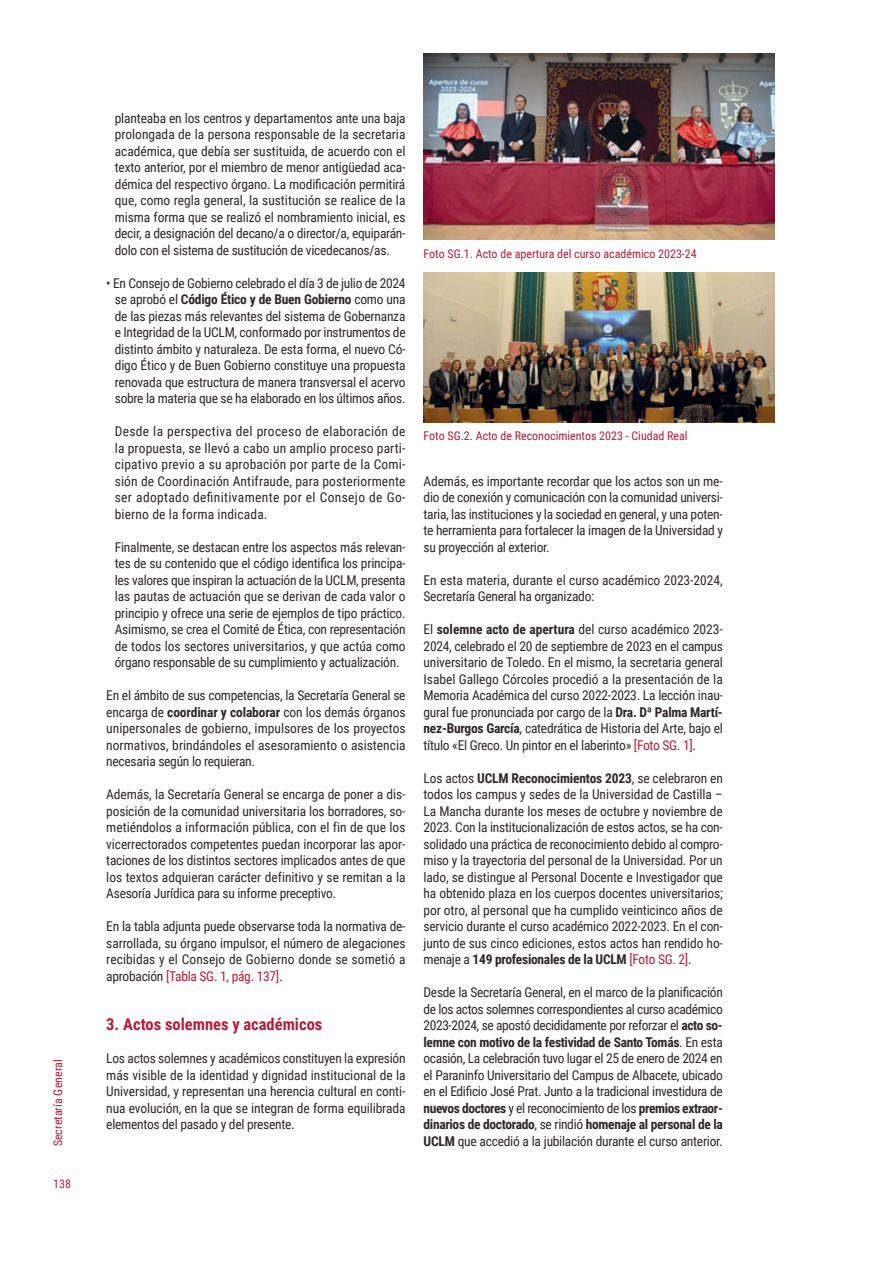
<style>
.page{position:relative;width:893px;height:1263px;background:#fff}
.page>*{position:absolute;margin:0;border:0;box-sizing:border-box;transform-origin:0 0}
.txt_corrido{font:700 16.5px "Roboto Condensed";color:#b41d3b}
.txt_corrido-2{font:13.5px/16.5px "Roboto Condensed";letter-spacing:-.02em;color:#2e2828;text-align:justify}
.txt_corrido-3{font:12px "Roboto Condensed";color:#b41d3b}
.s1{font-weight:700}
.s2{color:#b41d3b}
</style>
<div class="page">
<img style="left:424px;top:53px;width:350px;height:187px">
<img style="left:424px;top:273px;width:350px;height:150px">
<p class="txt_corrido-3" style="left:49px;top:1146px;width:88px;rotate:-90deg">Secretaría General</p>
<p class="txt_corrido-3" style="left:53px;top:1175px;width:19px">138</p>
<p class="txt_corrido-2" style="left:115px;top:109px;width:292px">planteaba en los centros y departamentos ante una baja prolongada de la persona responsable de la secretaria académica, que debía ser sustituida, de acuerdo con el texto anterior, por el miembro de menor antigüedad aca&shy;démica del respectivo órgano. La modificación permitirá que, como regla general, la sustitución se realice de la misma forma que se realizó el nombramiento inicial, es decir, a designación del decano/a o director/a, equiparán&shy;dolo con el sistema de sustitución de vicedecanos/as.</p>
<p class="txt_corrido-2" style="left:115px;top:274px;width:292px;text-indent:-9px">• En Consejo de Gobierno celebrado el día 3 de julio de 2024 se aprobó el <span class="s1">Código Ético y de Buen Gobierno</span> como una de las piezas más relevantes del sistema de Gobernanza e Integridad de la UCLM, conformado por instrumentos de distinto ámbito y naturaleza. De esta forma, el nuevo Có&shy;digo Ético y de Buen Gobierno constituye una propuesta renovada que estructura de manera transversal el acervo sobre la materia que se ha elaborado en los últimos años.</p>
<p class="txt_corrido-2" style="left:115px;top:423px;width:292px">Desde la perspectiva del proceso de elaboración de la propuesta, se llevó a cabo un amplio proceso parti&shy;cipativo previo a su aprobación por parte de la Comi&shy;sión de Coordinación Antifraude, para posteriormente ser adoptado definitivamente por el Consejo de Go&shy;bierno de la forma indicada.</p>
<p class="txt_corrido-2" style="left:115px;top:538px;width:292px">Finalmente, se destacan entre los aspectos más relevan&shy;tes de su contenido que el código identifica los principa&shy;les valores que inspiran la actuación de la UCLM, presenta las pautas de actuación que se derivan de cada valor o principio y ofrece una serie de ejemplos de tipo práctico.<br>Asimismo, se crea el Comité de Ética, con representación de todos los sectores universitarios, y que actúa como órgano responsable de su cumplimiento y actualización.</p>
<p class="txt_corrido-2" style="left:106px;top:687px;width:301px">En el ámbito de sus competencias, la Secretaría General se encarga de <span class="s1">coordinar y colaborar</span> con los demás órganos unipersonales de gobierno, impulsores de los proyectos normativos, brindándoles el asesoramiento o asistencia necesaria según lo requieran.</p>
<p class="txt_corrido-2" style="left:106px;top:786px;width:301px">Además, la Secretaría General se encarga de poner a dis&shy;posición de la comunidad universitaria los borradores, so&shy;metiéndolos a información pública, con el fin de que los vicerrectorados competentes puedan incorporar las apor&shy;taciones de los distintos sectores implicados antes de que los textos adquieran carácter definitivo y se remitan a la Asesoría Jurídica para su informe preceptivo.</p>
<p class="txt_corrido-2" style="left:106px;top:918px;width:301px">En la tabla adjunta puede observarse toda la normativa de&shy;sarrollada, su órgano impulsor, el número de alegaciones recibidas y el Consejo de Gobierno donde se sometió a aprobación <span class="s2">[Tabla SG. 1, pág. 137]</span>.</p>
<p class="txt_corrido" style="left:106px;top:1013px;width:218px">3. Actos solemnes y académicos</p>
<p class="txt_corrido-2" style="left:106px;top:1050px;width:301px">Los actos solemnes y académicos constituyen la expresión más visible de la identidad y dignidad institucional de la Universidad, y representan una herencia cultural en conti&shy;nua evolución, en la que se integran de forma equilibrada elementos del pasado y del presente.</p>
<p class="txt_corrido-3" style="left:424px;top:245px;width:275px">Foto SG.1. Acto de apertura del curso académico 2023-24</p>
<p class="txt_corrido-3" style="left:424px;top:428px;width:266px">Foto SG.2. Acto de Reconocimientos 2023 - Ciudad Real</p>
<p class="txt_corrido-2" style="left:424px;top:472px;width:301px">Además, es importante recordar que los actos son un me&shy;dio de conexión y comunicación con la comunidad universi&shy;taria, las instituciones y la sociedad en general, y una poten&shy;te herramienta para fortalecer la imagen de la Universidad y su proyección al exterior.</p>
<p class="txt_corrido-2" style="left:424px;top:571px;width:301px">En esta materia, durante el curso académico 2023-2024,<br>Secretaría General ha organizado:</p>
<p class="txt_corrido-2" style="left:424px;top:621px;width:301px">El <span class="s1">solemne acto de apertura</span> del curso académico 2023- 2024, celebrado el 20 de septiembre de 2023 en el campus universitario de Toledo. En el mismo, la secretaria general Isabel Gallego Córcoles procedió a la presentación de la Memoria Académica del curso 2022-2023. La lección inau&shy;gural fue pronunciada por cargo de la <span class="s1">Dra. Dª Palma Martí&shy;nez-Burgos García</span>, catedrática de Historia del Arte, bajo el título «El Greco. Un pintor en el laberinto» <span class="s2">[Foto SG. 1]</span>.</p>
<p class="txt_corrido-2" style="left:424px;top:769px;width:301px">Los actos <span class="s1">UCLM Reconocimientos 2023</span>, se celebraron en todos los campus y sedes de la Universidad de Castilla – La Mancha durante los meses de octubre y noviembre de 2023. Con la institucionalización de estos actos, se ha con&shy;solidado una práctica de reconocimiento debido al compro&shy;miso y la trayectoria del personal de la Universidad. Por un lado, se distingue al Personal Docente e Investigador que ha obtenido plaza en los cuerpos docentes universitarios; por otro, al personal que ha cumplido veinticinco años de servicio durante el curso académico 2022-2023. En el con&shy;junto de sus cinco ediciones, estos actos han rendido ho&shy;menaje a <span class="s1">149 profesionales de la UCLM</span> <span class="s2">[Foto SG. 2]</span>.</p>
<p class="txt_corrido-2" style="left:424px;top:984px;width:301px">Desde la Secretaría General, en el marco de la planificación de los actos solemnes correspondientes al curso académico 2023-2024, se apostó decididamente por reforzar el <span class="s1">acto so&shy;lemne con motivo de la festividad de Santo Tomás</span>. En esta ocasión, La celebración tuvo lugar el 25 de enero de 2024 en el Paraninfo Universitario del Campus de Albacete, ubicado en el Edificio José Prat. Junto a la tradicional investidura de <span class="s1">nuevos doctores</span> y el reconocimiento de los <span class="s1">premios extraor&shy;dinarios de doctorado</span>, se rindió <span class="s1">homenaje al personal de la</span></p>
<p class="txt_corrido-2" style="left:424px;top:1132px;width:301px"><span class="s1">UCLM</span> que accedió a la jubilación durante el curso anterior.</p>
</div>
